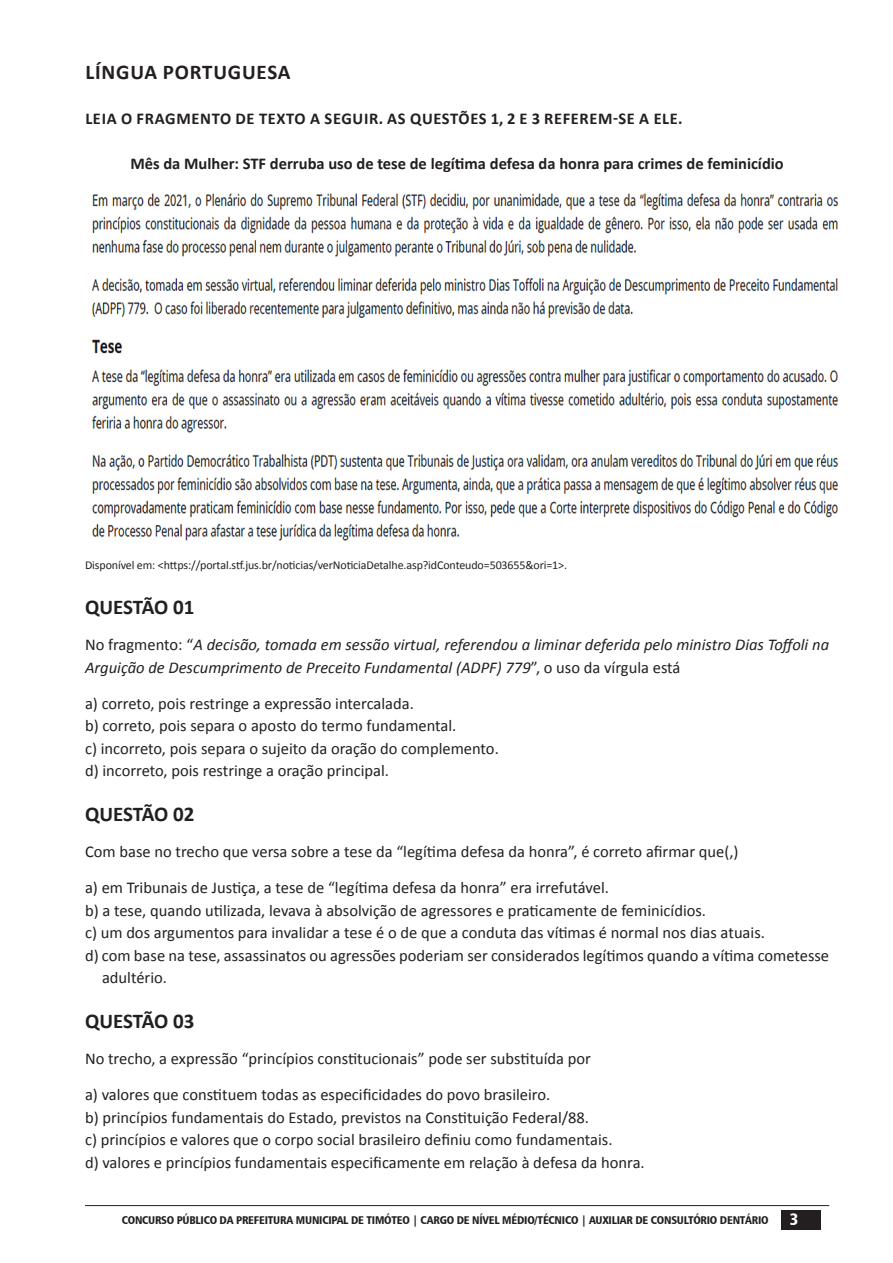
<style>
.page{position:relative;width:893px;height:1263px;background:#fff}
.page>*{position:absolute;margin:0;border:0;box-sizing:border-box;transform-origin:0 0}
.t1{font:700 21px "Calibri";color:#231f20}
.t2{font:700 21px "Calibri";letter-spacing:.04em;color:#231f20}
.t3{font:16.5px/22.5px "Calibri";color:#231f20}
.t4{font:italic 16.5px/22.5px "Calibri";color:#231f20}
.t5{font:700 16.5px "Calibri";color:#231f20}
.t6{font:700 16.5px "Calibri";letter-spacing:.04em;color:#231f20}
.t7{font:16.5px "Humanist 777 BT Black Condensed B";color:#fff}
.t8{font:12px "Calibri";letter-spacing:-.01em;color:#231f20}
.t9{font:11.25px "Humanist 777 BT Black Condensed B";letter-spacing:-.02em;color:#231f20}
.s1{font-style:normal}
</style>
<div class="page">
<img style="left:91px;top:193px;width:747px;height:348px">
<p class="t2" style="left:85px;top:58px;width:207px">LÍNGUA PORTUGUESA</p>
<p class="t6" style="left:85px;top:108px;width:599px">Leia o fragmento de texto a seguir. as questões 1, 2 e 3 referem-se a eLe.</p>
<p class="t5" style="left:130px;top:153px;width:655px">mês da mulher: stf derruba uso de tese de legítima defesa da honra para crimes de feminicídio</p>
<p class="t8" style="left:85px;top:558px;width:484px">Disponível em: &lt;https://portal.stf.jus.br/noticias/verNoticiaDetalhe.asp?idConteudo=503655&amp;ori=1&gt;.</p>
<p class="t1" style="left:85px;top:594px;width:111px">QUESTÃO 01</p>
<p class="t4" style="left:85px;top:633px;width:746px"><span class="s1">No fragmento: “</span>A decisão, tomada em sessão virtual, referendou a liminar deferida pelo ministro Dias Toffoli na<br>Arguição de Descumprimento de Preceito Fundamental (ADPF) 779<span class="s1">”, o uso da vírgula está</span></p>
<p class="t3" style="left:85px;top:692px;width:415px">a) correto, pois restringe a expressão intercalada.<br>b) correto, pois separa o aposto do termo fundamental.<br>c) incorreto, pois separa o sujeito da oração do complemento. d) incorreto, pois restringe a oração principal.</p>
<p class="t1" style="left:85px;top:801px;width:111px">QUESTÃO 02</p>
<p class="t3" style="left:85px;top:834px;width:655px;line-height:36px">Com base no trecho que versa sobre a tese da “legítima defesa da honra”, é correto afirmar que(,) a) em Tribunais de Justiça, a tese de “legítima defesa da honra” era irrefutável.</p>
<p class="t3" style="left:85px;top:899px;width:623px">b) a tese, quando utilizada, levava à absolvição de agressores e praticamente de feminicídios.</p>
<p class="t3" style="left:85px;top:922px;width:681px">c) um dos argumentos para invalidar a tese é o de que a conduta das vítimas é normal nos dias atuais.</p>
<p class="t3" style="left:85px;top:944px;width:746px">d) com base na tese, assassinatos ou agressões poderiam ser considerados legítimos quando a vítima cometesse</p>
<p class="t3" style="left:102px;top:967px;width:66px">adultério.</p>
<p class="t1" style="left:85px;top:1008px;width:111px">QUESTÃO 03</p>
<p class="t3" style="left:85px;top:1041px;width:507px;line-height:36px">No trecho, a expressão “princípios constitucionais” pode ser substituída por a) valores que constituem todas as especificidades do povo brasileiro.</p>
<p class="t3" style="left:85px;top:1106px;width:561px">b) princípios fundamentais do Estado, previstos na Constituição Federal/88.<br>c) princípios e valores que o corpo social brasileiro definiu como fundamentais.<br>d) valores e princípios fundamentais especificamente em relação à defesa da honra.</p>
<p class="t9" style="left:122px;top:1212px;width:648px">CONCURSO PÚBLICO DA PREFEITURA MUNICIPAL DE TIMÓTEO | CARGO DE NÍVEL MÉDIO/TÉCNICO | AUXILIAR DE CONSULTÓRIO DENTÁRIO</p>
<p class="t7" style="left:790px;top:1209px;width:10px">3</p>
</div>
